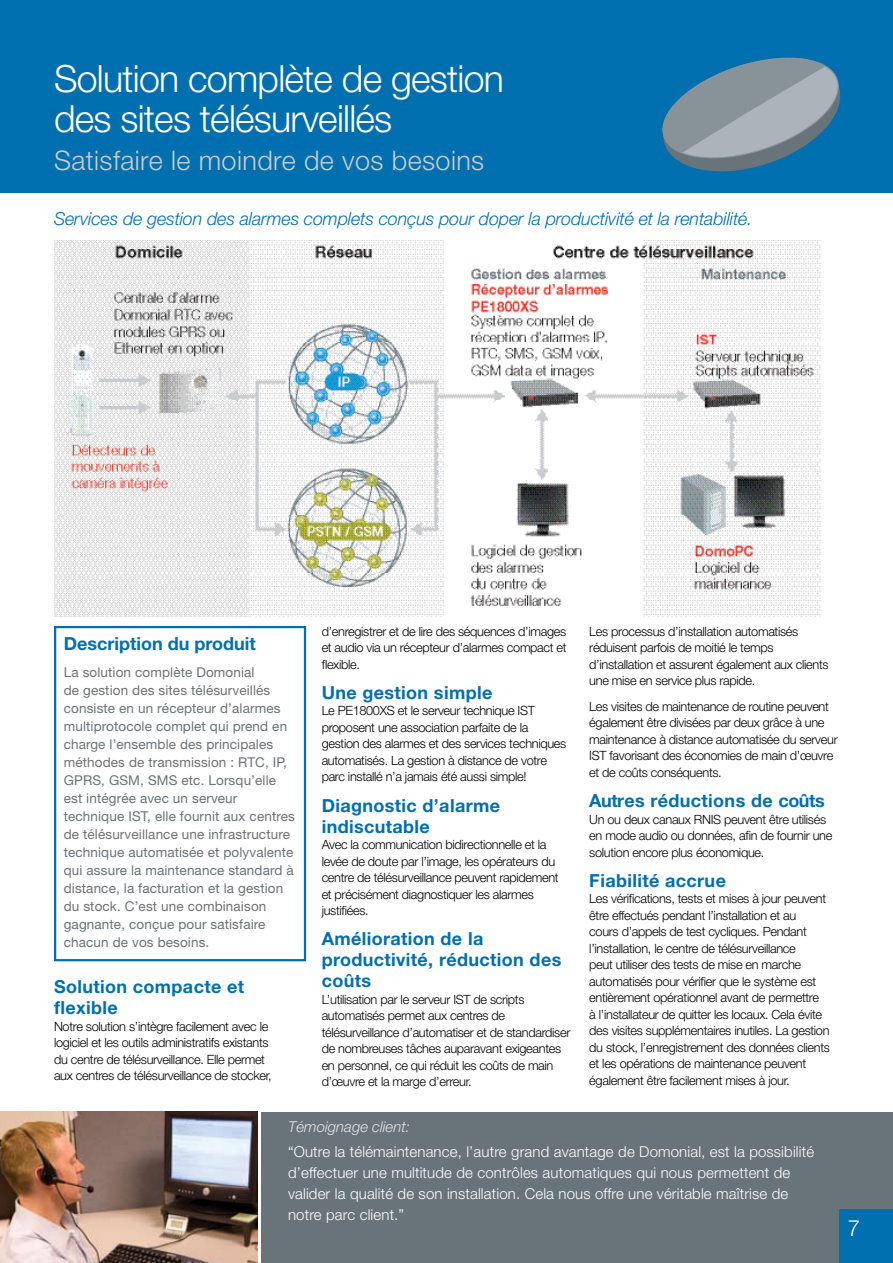
<style>
.page{position:relative;width:893px;height:1263px;background:#fff}
.page>*{position:absolute;margin:0;border:0;box-sizing:border-box;transform-origin:0 0}
.t1{font:300 37.5px/40.5px "Helvetica Neue";letter-spacing:-.02em;color:#fff}
.t2{font:300 27px "Helvetica Neue";letter-spacing:.015em;color:#caccce}
.t3{font:300 22.5px "Helvetica Neue";color:#fff}
.t4{font:700 18px/21px "Helvetica Neue";letter-spacing:.02em;color:#006faf}
.t5{font:italic 300 18px "Helvetica Neue";letter-spacing:-.01em;color:#006faf}
.t6{font:700 18px "Helvetica Neue";color:#006faf}
.t7{font:300 15px/21px "Helvetica Neue";letter-spacing:.01em;color:#fff}
.t8{font:italic 300 15px "Helvetica Neue";color:#e3e4e5}
.t9{font:13.5px/18px "Helvetica Neue";letter-spacing:.01em;color:#68737a}
.t10{font:300 12.75px/16.5px "Helvetica Neue";letter-spacing:-.025em;color:#000}
</style>
<div class="page">
<div style="left:262px;top:1112px;width:631px;height:151px;background:#68737a"></div>
<img style="left:0;top:1112px;width:257px;height:151px">
<img style="left:54px;top:241px;width:767px;height:375px">
<div style="left:0;top:0;width:893px;height:192px;background:#006faf"></div>
<svg style="left:662px;top:58px;width:178px;height:113px"></svg>
<div style="left:54px;top:626px;width:252px;height:335px;border:2px solid #006faf"></div>
<div style="left:839px;top:1209px;width:54px;height:54px;background:#006faf"></div>
<h1 class="t1" style="left:54px;top:57px;width:451px">Solution complète de gestion des sites télésurveillés</h1>
<h2 class="t2" style="left:54px;top:143px;width:432px">Satisfaire le moindre de vos besoins</h2>
<h3 class="t5" style="left:54px;top:208px;width:700px">Services de gestion des alarmes complets conçus pour doper la productivité et la rentabilité.</h3>
<h3 class="t6" style="left:64px;top:632px;width:193px">Description du produit</h3>
<p class="t9" style="left:64px;top:663px;width:233px">La solution complète Domonial<br>de gestion des sites télésurveillés consiste en un récepteur d’alarmes multiprotocole complet qui prend en charge l’ensemble des principales méthodes de transmission : RTC, IP, GPRS, GSM, SMS etc. Lorsqu’elle est intégrée avec un serveur technique IST, elle fournit aux centres de télésurveillance une infrastructure technique automatisée et polyvalente qui assure la maintenance standard à distance, la facturation et la gestion du stock. C’est une combinaison gagnante, conçue pour satisfaire chacun de vos besoins.</p>
<h3 class="t4" style="left:54px;top:976px;width:192px">Solution compacte et flexible</h3>
<p class="t10" style="left:54px;top:1018px;width:219px">Notre solution s’intègre facilement avec le logiciel et les outils administratifs existants du centre de télésurveillance. Elle permet aux centres de télésurveillance de stocker,</p>
<p class="t10" style="left:322px;top:623px;width:246px;text-align:justify">d’enregistrer et de lire des séquences d’images et audio via un récepteur d’alarmes compact et flexible.</p>
<h3 class="t4" style="left:322px;top:682px;width:172px">Une gestion simple</h3>
<p class="t10" style="left:322px;top:702px;width:246px">Le PE1800XS et le serveur technique IST proposent une association parfaite de la gestion des alarmes et des services techniques automatisés. La gestion à distance de votre parc installé n’a jamais été aussi simple!</p>
<h3 class="t4" style="left:322px;top:794px;width:180px">Diagnostic d’alarme indiscutable</h3>
<p class="t10" style="left:322px;top:836px;width:239px">Avec la communication bidirectionnelle et la levée de doute par l’image, les opérateurs du centre de télésurveillance peuvent rapidement et précisément diagnostiquer les alarmes justifiées.</p>
<h3 class="t4" style="left:322px;top:928px;width:241px">Amélioration de la productivité, réduction des coûts</h3>
<p class="t10" style="left:322px;top:990px;width:250px">L’utilisation par le serveur IST de scripts automatisés permet aux centres de télésurveillance d’automatiser et de standardiser de nombreuses tâches auparavant exigeantes en personnel, ce qui réduit les coûts de main d’œuvre et la marge d’erreur.</p>
<p class="t10" style="left:589px;top:623px;width:241px">Les processus d’installation automatisés réduisent parfois de moitié le temps d’installation et assurent également aux clients une mise en service plus rapide.</p>
<p class="t10" style="left:589px;top:698px;width:250px">Les visites de maintenance de routine peuvent également être divisées par deux grâce à une maintenance à distance automatisée du serveur IST favorisant des économies de main d’œuvre et de coûts conséquents.</p>
<h3 class="t4" style="left:589px;top:790px;width:237px">Autres réductions de coûts</h3>
<p class="t10" style="left:589px;top:810px;width:245px">Un ou deux canaux RNIS peuvent être utilisés en mode audio ou données, afin de fournir une solution encore plus économique.</p>
<h3 class="t4" style="left:589px;top:869px;width:138px">Fiabilité accrue</h3>
<p class="t10" style="left:589px;top:890px;width:242px">Les vérifications, tests et mises à jour peuvent être effectués pendant l’installation et au<br>cours d’appels de test cycliques. Pendant l’installation, le centre de télésurveillance<br>peut utiliser des tests de mise en marche automatisés pour vérifier que le système est entièrement opérationnel avant de permettre<br>à l’installateur de quitter les locaux. Cela évite des visites supplémentaires inutiles. La gestion du stock, l’enregistrement des données clients et les opérations de maintenance peuvent également être facilement mises à jour.</p>
<p class="t8" style="left:288px;top:1118px;width:123px">Témoignage client:</p>
<p class="t7" style="left:288px;top:1141px;width:528px">“Outre la télémaintenance, l’autre grand avantage de Domonial, est la possibilité d’effectuer une multitude de contrôles automatiques qui nous permettent de valider la qualité de son installation. Cela nous offre une véritable maîtrise de notre parc client.”</p>
<h3 class="t3" style="left:848px;top:1214px;width:14px">7</h3>
</div>
